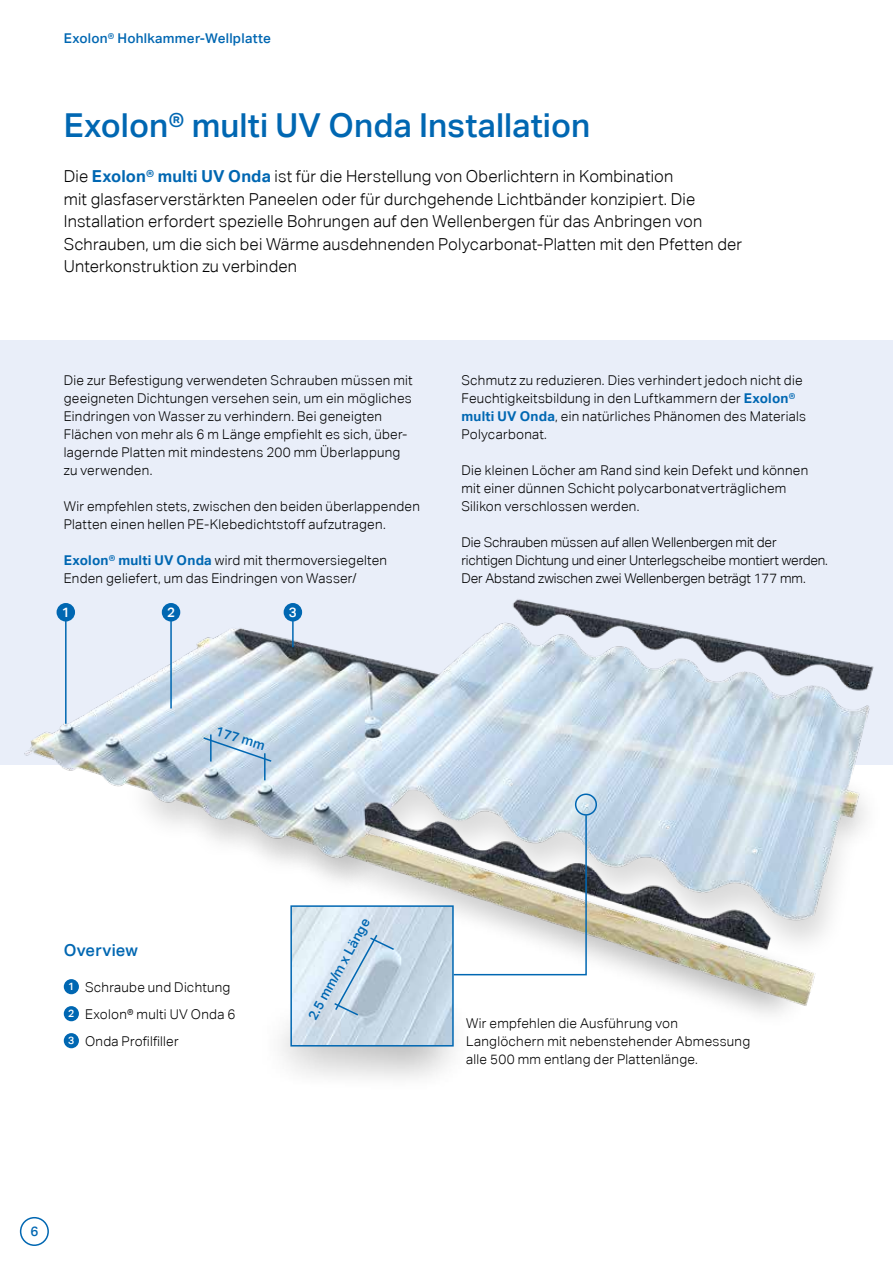
<style>
.page{position:relative;width:893px;height:1263px;background:#fff}
.page>*{position:absolute;margin:0;border:0;box-sizing:border-box;transform-origin:0 0}
.t1{font:500 33px "Aktiv Grotesk";letter-spacing:.005em;color:#0067b2}
.t2{font:300 16.5px/22.5px "Aktiv Grotesk";letter-spacing:.01em;color:#000}
.t3{font:500 16.5px "Aktiv Grotesk";letter-spacing:.01em;color:#0067b2}
.t4{font:300 13.5px/18px "Aktiv Grotesk";letter-spacing:.02em;color:#000}
.t5{font:300 13.5px/18px "Aktiv Grotesk";letter-spacing:-.01em;color:#000}
.t6{font:500 13.5px "Aktiv Grotesk";letter-spacing:.02em;color:#0067b2}
.t7{font:500 13.5px "Aktiv Grotesk";color:#fff}
.s1{font-weight:700;color:#0067b2}
.s2{font-weight:500;font-size:10.5px;color:#fff}
</style>
<div class="page">
<div style="left:0;top:340px;width:893px;height:424px;background:#e9eef9"></div>
<img style="left:4px;top:599px;width:886px;height:412px">
<div style="left:575px;top:793px;width:22px;height:23px;border:2px solid #0067b2;border-radius:50%"></div>
<hr style="left:65px;top:613px;width:2px;height:111px;background:#0067b2">
<hr style="left:170px;top:614px;width:2px;height:94px;background:#0067b2">
<hr style="left:292px;top:614px;width:2px;height:33px;background:#0067b2">
<hr style="left:210px;top:734px;width:2px;height:27px;background:#0067b2">
<hr style="left:264px;top:753px;width:2px;height:27px;background:#0067b2">
<svg style="left:202px;top:736px;width:71px;height:27px"></svg>
<div style="left:255px;top:994px;width:222px;height:99px;background:#000;opacity:.5"></div>
<img style="left:293px;top:908px;width:4px;height:135px">
<div style="left:290px;top:905px;width:164px;height:141px;border:2px solid #0067b2"></div>
<svg style="left:297px;top:814px;width:291px;height:231px"></svg>
<div style="left:64px;top:979px;width:15px;height:15px;background:#0067b2;border-radius:50%"></div>
<div style="left:64px;top:1006px;width:15px;height:15px;background:#0067b2;border-radius:50%"></div>
<div style="left:64px;top:1033px;width:15px;height:15px;background:#0067b2;border-radius:50%"></div>
<div style="left:57px;top:603px;width:18px;height:18px;background:#0067b2;border-radius:50%"></div>
<div style="left:162px;top:603px;width:18px;height:18px;background:#0067b2;border-radius:50%"></div>
<div style="left:284px;top:603px;width:18px;height:18px;background:#0067b2;border-radius:50%"></div>
<div style="left:20px;top:1217px;width:29px;height:29px;border:2px solid #0067b2;border-radius:50%"></div>
<p class="t6" style="left:64px;top:30px;width:209px">Exolon® Hohlkammer-Wellplatte</p>
<h1 class="t1" style="left:64px;top:105px;width:528px">Exolon® multi UV Onda Installation</h1>
<p class="t2" style="left:64px;top:165px;width:680px">Die <span class="s1">Exolon® multi UV Onda</span> ist für die Herstellung von Oberlichtern in Kombination<br>mit glasfaserverstärkten Paneelen oder für durchgehende Lichtbänder konzipiert. Die Installation erfordert spezielle Bohrungen auf den Wellenbergen für das Anbringen von Schrauben, um die sich bei Wärme ausdehnenden Polycarbonat-Platten mit den Pfetten der Unterkonstruktion zu verbinden</p>
<p class="t4" style="left:64px;top:371px;width:350px">Die zur Befestigung verwendeten Schrauben müssen mit geeigneten Dichtungen versehen sein, um ein mögliches Eindringen von Wasser zu verhindern. Bei geneigten Flächen von mehr als 6 m Länge empfiehlt es sich, über&shy;lagernde Platten mit mindestens 200 mm Überlappung zu verwenden.</p>
<p class="t4" style="left:64px;top:497px;width:358px">Wir empfehlen stets, zwischen den beiden überlappenden<br>Platten einen hellen PE-Klebedichtstoff aufzutragen.</p>
<p class="t4" style="left:64px;top:551px;width:325px"><span class="s1">Exolon® multi UV Onda</span> wird mit thermoversiegelten<br>Enden geliefert, um das Eindringen von Wasser/</p>
<p class="t7" style="left:62px;top:604px;width:9px">1</p>
<p class="t7" style="left:167px;top:604px;width:9px">2</p>
<p class="t7" style="left:289px;top:604px;width:9px">3</p>
<p class="t4" style="left:461px;top:371px;width:346px">Schmutz zu reduzieren. Dies verhindert jedoch nicht die Feuchtigkeitsbildung in den Luftkammern der <span class="s1">Exolon® multi UV Onda</span>, ein natürliches Phänomen des Materials Polycarbonat.</p>
<p class="t4" style="left:461px;top:461px;width:348px">Die kleinen Löcher am Rand sind kein Defekt und können mit einer dünnen Schicht polycarbonatverträglichem<br>Silikon verschlossen werden.</p>
<p class="t5" style="left:461px;top:533px;width:368px">Die Schrauben müssen auf allen Wellenbergen mit der richtigen Dichtung und einer Unterlegscheibe montiert werden.<br>Der Abstand zwischen zwei Wellenbergen beträgt 177 mm.</p>
<p class="t6" style="left:219px;top:723px;width:52px;rotate:17deg">177 mm</p>
<p class="t3" style="left:64px;top:940px;width:76px">Overview</p>
<p class="t4" style="left:68px;top:974px;width:169px;line-height:27px"><span class="s2">1</span> Schraube und Dichtung<br><span class="s2">2</span> Exolon® multi UV Onda 6<br><span class="s2">3</span> Onda Profilfiller</p>
<p class="t6" style="left:30px;top:1223px;width:9px">6</p>
<p class="t6" style="left:304px;top:1014px;width:115px;rotate:-61deg">2.5 mm/m x Länge</p>
<p class="t4" style="left:466px;top:1014px;width:285px">Wir empfehlen die Ausführung von<br>Langlöchern mit nebenstehender Abmessung alle 500 mm entlang der Plattenlänge.</p>
</div>
